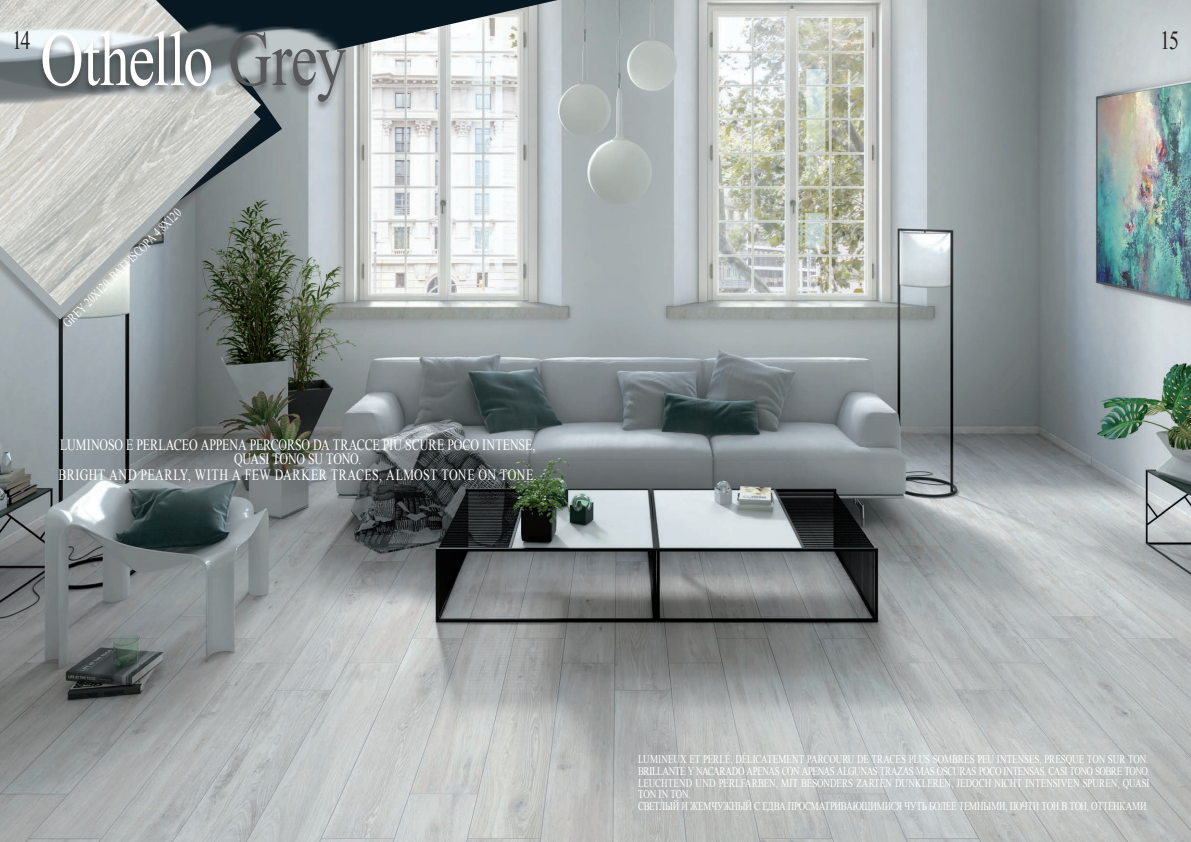
<style>
.page{position:relative;width:1191px;height:842px;background:#fff}
.page>*{position:absolute;margin:0;border:0;box-sizing:border-box;transform-origin:0 0}
.t1{font:78px "Times New Roman";letter-spacing:-.02em;color:#fff;scale:.77 1}
.t2{font:26px "Times New Roman";color:#231f20;scale:.77 1}
.t3{font:15.6px/14.4px "Times New Roman";letter-spacing:-.01em;color:#fff;text-align:center;scale:.77 1}
.t4{font:15.6px "Times New Roman";letter-spacing:.035em;color:#fff;scale:.77 1}
.t5{font:13px "Times New Roman";color:#fff;scale:.77 1}
.t6{font:11.7px/11.9px "Times New Roman";letter-spacing:-.01em;color:#fff;text-align:justify;scale:.77 1}
.s1{color:#57585a}
</style>
<div class="page">
<img style="left:0;top:0;width:1191px;height:842px">
<svg style="left:282px;top:0;width:276px;height:126px"></svg>
<svg style="left:265px;top:118px;width:17px;height:173px;background:#6d7771"></svg>
<div style="left:0;top:0;width:265px;height:333px;background:#231f20;opacity:.3"></div>
<svg style="left:0;top:305px;width:261px;height:15px;background:#858e8d"></svg>
<img style="left:0;top:118px;width:261px;height:187px">
<img style="left:0;top:0;width:381px;height:118px">
<div style="left:37px;top:31px;width:314px;height:81px;background:#231f20;opacity:.4"></div>
<h1 class="t1" style="left:40px;top:6px;width:398px">Othello <span class="s1">Grey</span></h1>
<h2 class="t2" style="left:12px;top:23px;width:25px">14</h2>
<h2 class="t2" style="left:1160px;top:23px;width:26px">15</h2>
<p class="t5" style="left:59px;top:318px;width:211px;rotate:-45deg">GREY 20X120, BATTISCOPA 4,8X120</p>
<h3 class="t3" style="left:60px;top:437px;width:619px">LUMINOSO E PERLACEO APPENA PERCORSO DA TRACCE PIÙ SCURE POCO INTENSE,<br>QUASI TONO SU TONO.</h3>
<h3 class="t4" style="left:59px;top:465px;width:622px">BRIGHT AND PEARLY, WITH A FEW DARKER TRACES, ALMOST TONE ON TONE.</h3>
<p class="t6" style="left:638px;top:753px;width:665px">LUMINEUX ET PERLÉ, DÉLICATEMENT PARCOURU DE TRACES PLUS SOMBRES PEU INTENSES, PRESQUE TON SUR TON.<br>BRILLANTE Y NACARADO APENAS CON APENAS ALGUNAS TRAZAS MÁS OSCURAS POCO INTENSAS, CASI TONO SOBRE TONO.<br>LEUCHTEND UND PERLFARBEN, MIT BESONDERS ZARTEN DUNKLEREN, JEDOCH NICHT INTENSIVEN SPUREN, QUASI</p>
<p class="t6" style="left:638px;top:788px;width:664px">TON IN TON.<br>СВЕТЛЫЙ И ЖЕМЧУЖНЫЙ С ЕДВА ПРОСМАТРИВАЮЩИМИСЯ ЧУТЬ БОЛЕЕ ТЕМНЫМИ, ПОЧТИ ТОН В ТОН, ОТТЕНКАМИ.</p>
</div>
